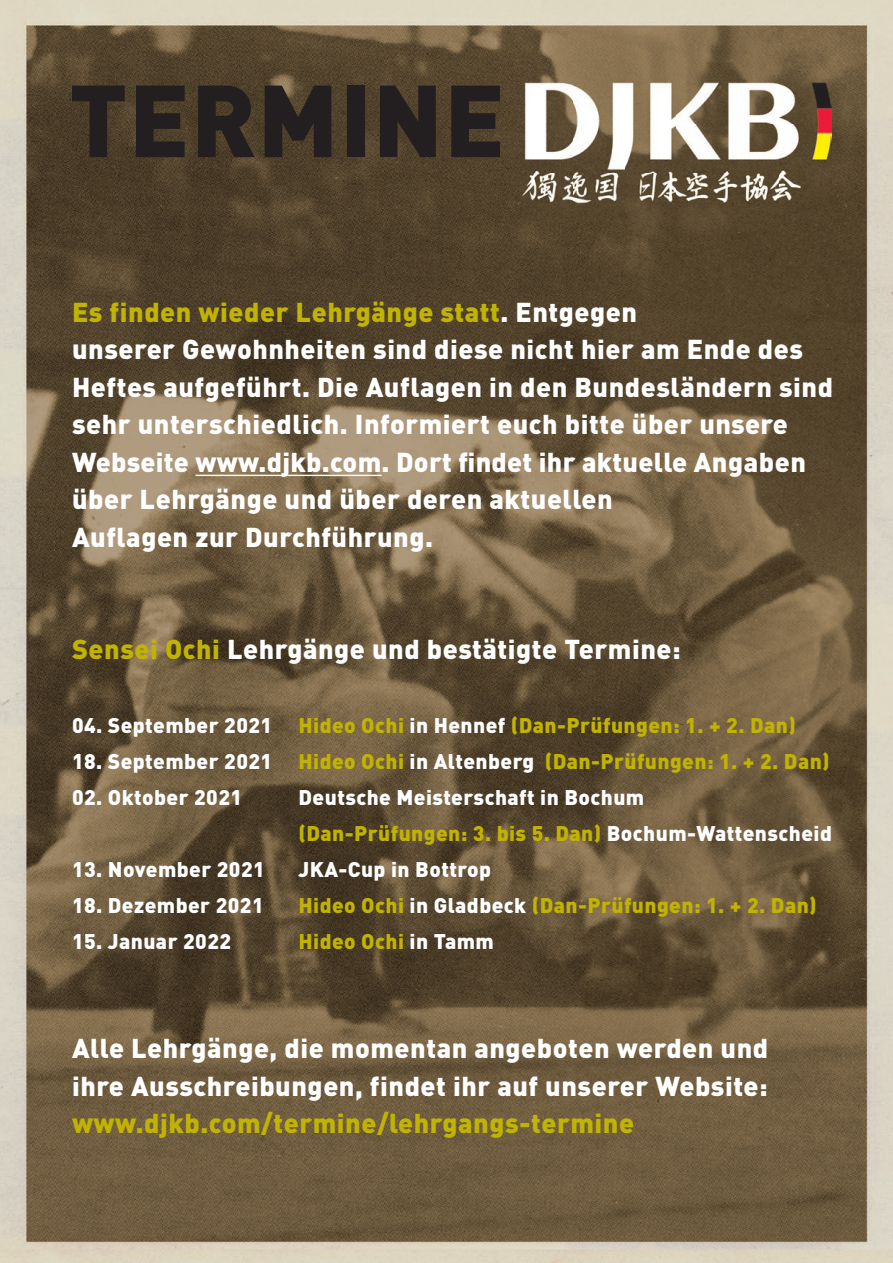
<style>
.page{position:relative;width:893px;height:1263px;background:#fff}
.page>*{position:absolute;margin:0;border:0;box-sizing:border-box;transform-origin:0 0}
.t1{font:900 100.5px "DIN Pro";letter-spacing:.01em;color:#231f20}
.t2{font:900 27px/37.5px "DIN Pro";letter-spacing:.02em;color:#fff}
.t3{font:900 27px "DIN Pro";letter-spacing:.02em;color:#c0b301}
.t4{font:900 21px/36px "DIN Pro";letter-spacing:.02em;color:#fff}
.t5{font:900 21px "DIN Pro";letter-spacing:.02em;color:#c0b301}
.s1{color:#c0b301}
.s2{color:#fff}
</style>
<div class="page">
<img style="left:0;top:0;width:893px;height:1263px">
<hr style="left:196px;top:475px;width:186px;height:1px;background:#fff">
<img style="left:522px;top:76px;width:309px;height:146px">
<h1 class="t1" style="left:69px;top:53px;width:438px">TERMINE</h1>
<p class="t2" style="left:72px;top:292px;width:763px"><span class="s1">Es finden wieder Lehrgänge statt</span>. Entgegen<br>unserer Gewohnheiten sind diese nicht hier am Ende des Heftes aufgeführt. Die Auflagen in den Bundesländern sind sehr unterschiedlich. Informiert euch bitte über unsere Webseite www.djkb.com. Dort findet ihr aktuelle Angaben über Lehrgänge und über deren aktuellen<br>Auflagen zur Durchführung.</p>
<p class="t2" style="left:72px;top:630px;width:610px"><span class="s1">Sensei Ochi</span> Lehrgänge und bestätigte Termine:</p>
<p class="t4" style="left:72px;top:706px;width:202px">04. September 2021</p>
<p class="t5" style="left:299px;top:711px;width:499px">Hideo Ochi <span class="s2">in Hennef</span> (Dan-Prüfungen: 1. + 2. Dan)</p>
<p class="t4" style="left:72px;top:742px;width:202px">18. September 2021</p>
<p class="t5" style="left:299px;top:747px;width:533px">Hideo Ochi <span class="s2">in Altenberg</span> (Dan-Prüfungen: 1. + 2. Dan)</p>
<p class="t4" style="left:72px;top:778px;width:172px">02. Oktober 2021</p>
<p class="t4" style="left:299px;top:778px;width:535px">Deutsche Meisterschaft in Bochum<br><span class="s1">(Dan-Prüfungen: 3. bis 5. Dan)</span> Bochum-Wattenscheid</p>
<p class="t4" style="left:72px;top:850px;width:194px">13. November 2021</p>
<p class="t4" style="left:299px;top:850px;width:194px">JKA-Cup in Bottrop</p>
<p class="t4" style="left:72px;top:886px;width:193px">18. Dezember 2021</p>
<p class="t5" style="left:299px;top:891px;width:520px">Hideo Ochi <span class="s2">in Gladbeck</span> (Dan-Prüfungen: 1. + 2. Dan)</p>
<p class="t4" style="left:72px;top:922px;width:161px">15. Januar 2022</p>
<p class="t5" style="left:299px;top:927px;width:197px">Hideo Ochi <span class="s2">in Tamm</span></p>
<p class="t2" style="left:72px;top:1029px;width:698px">Alle Lehrgänge, die momentan angeboten werden und ihre Ausschreibungen, findet ihr auf unserer Website:</p>
<p class="t3" style="left:72px;top:1105px;width:564px">www.djkb.com/termine/lehrgangs-termine</p>
</div>
